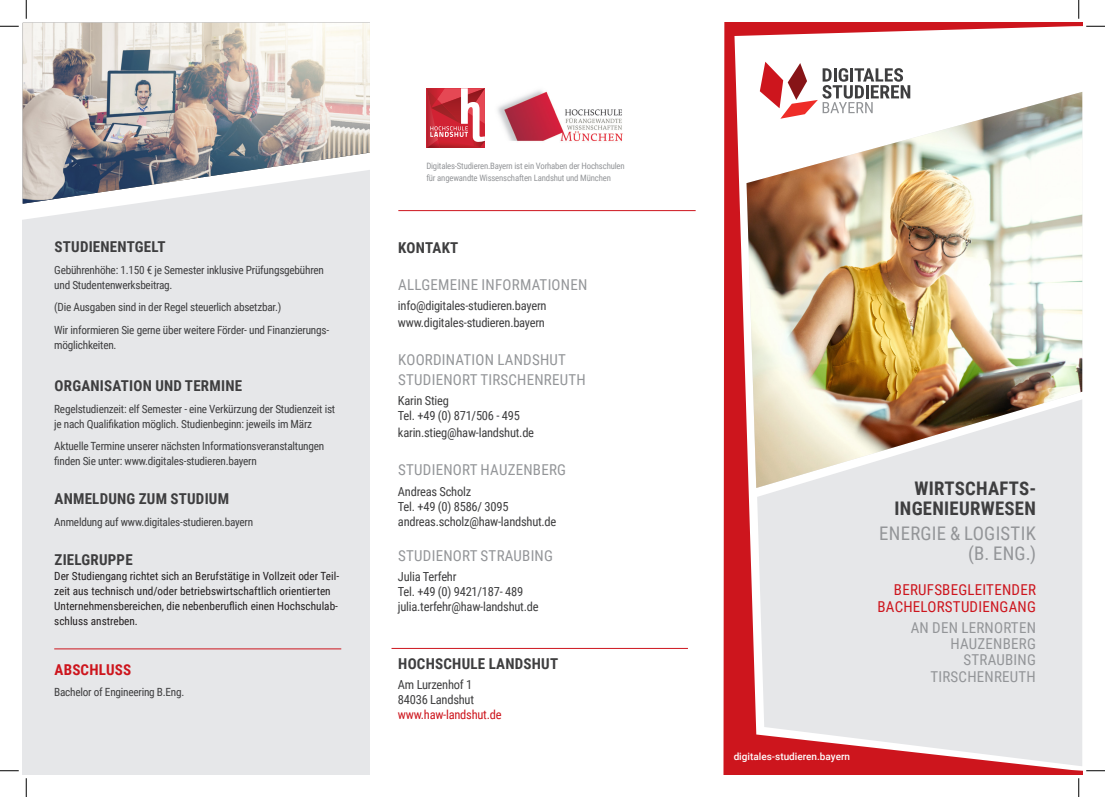
<style>
.page{position:relative;width:1105px;height:797px;background:#fff}
.page>*{position:absolute;margin:0;border:0;box-sizing:border-box;transform-origin:0 0}
.Cover_Headline_dunke{font:700 18.75px "Roboto Condensed";letter-spacing:.015em;color:#3e3e3f}
.Cover_Headline_light{font:18.75px/20px "Roboto Condensed";letter-spacing:.015em;color:#939598;text-align:right}
.t1{font:15px/16.2px "Roboto Condensed";letter-spacing:.015em;color:#939598;text-align:right}
.t2{font:700 15px "Roboto Condensed";letter-spacing:.015em;color:#3e3e3f}
.t3{font:15px "Roboto Condensed";letter-spacing:.015em;color:#cd151d}
.t4{font:700 15px "Roboto Condensed";letter-spacing:.015em;color:#cd151d}
.t5{font:12.5px/16.2px "Roboto Condensed";letter-spacing:-.02em;color:#3e3e3f}
.t6{font:12.5px "Roboto Condensed";letter-spacing:-.02em;color:#cd151d}
.Bodytext{font:11.25px/15px "Roboto Condensed";letter-spacing:-.02em;color:#3e3e3f}
.t7{font:11.25px/15px "Roboto Condensed";color:#231f20}
.t8{font:500 10px "Roboto";color:#fff}
.Text{font:8.75px "Roboto Condensed";letter-spacing:-.02em;color:#939598}
</style>
<div class="page">
<div style="left:23px;top:204px;width:347px;height:570px;background:#e6e7e9"></div>
<svg style="left:723px;top:23px;width:359px;height:751px;fill:#cd151d"></svg>
<svg style="left:760px;top:62px;width:150px;height:30px"></svg>
<img style="left:497px;top:90px;width:126px;height:52px">
<svg style="left:757px;top:488px;width:325px;height:278px;background:#e5dddf"></svg>
<img style="left:23px;top:23px;width:347px;height:181px">
<img style="left:746px;top:92px;width:336px;height:396px">
<svg style="left:427px;top:88px;width:58px;height:60px;background:#d1535d"></svg>
<hr style="left:398px;top:210px;width:298px;height:1px;background:#cd151d">
<hr style="left:391px;top:648px;width:297px;height:1px;background:#cd151d">
<hr style="left:54px;top:648px;width:287px;height:1px;background:#cd151d">
<svg style="left:0;top:25px;width:19px;height:2px"></svg>
<svg style="left:1086px;top:25px;width:19px;height:2px"></svg>
<svg style="left:0;top:770px;width:19px;height:1px"></svg>
<svg style="left:1086px;top:770px;width:19px;height:1px"></svg>
<svg style="left:25px;top:0;width:2px;height:19px"></svg>
<svg style="left:25px;top:778px;width:2px;height:19px"></svg>
<svg style="left:1078px;top:0;width:1px;height:19px"></svg>
<svg style="left:1078px;top:778px;width:1px;height:19px"></svg>
<p class="t2" style="left:55px;top:236px;width:113px">STUDIENENTGELT</p>
<p class="Bodytext" style="left:54px;top:262px;width:271px">Gebührenhöhe: 1.150 € je Semester inklusive Prüfungsgebühren und Studentenwerksbeitrag.</p>
<p class="Bodytext" style="left:54px;top:299px;width:229px">(Die Ausgaben sind in der Regel steuerlich absetzbar.)</p>
<p class="Bodytext" style="left:54px;top:322px;width:276px">Wir informieren Sie gerne über weitere Förder- und Finanzierungs&shy;möglichkeiten.</p>
<p class="t2" style="left:55px;top:375px;width:189px">ORGANISATION UND TERMINE</p>
<p class="Bodytext" style="left:54px;top:401px;width:283px">Regelstudienzeit: elf Semester - eine Verkürzung der Studienzeit ist je nach Qualifikation möglich. Studienbeginn: jeweils im März</p>
<p class="Bodytext" style="left:54px;top:438px;width:271px">Aktuelle Termine unserer nächsten Informationsveranstaltungen finden Sie unter: www.digitales-studieren.bayern</p>
<p class="t2" style="left:55px;top:488px;width:176px">ANMELDUNG ZUM STUDIUM</p>
<p class="Bodytext" style="left:54px;top:514px;width:200px">Anmeldung auf www.digitales-studieren.bayern</p>
<p class="t2" style="left:55px;top:549px;width:80px">ZIELGRUPPE</p>
<p class="t7" style="left:54px;top:568px;width:286px">Der Studiengang richtet sich an Berufstätige in Vollzeit oder Teil&shy;zeit aus technisch und/oder betriebswirtschaftlich orientierten Unternehmensbereichen, die nebenberuflich einen Hochschulab&shy;schluss anstreben.</p>
<p class="t4" style="left:55px;top:659px;width:78px">ABSCHLUSS</p>
<p class="Bodytext" style="left:54px;top:684px;width:132px">Bachelor of Engineering B.Eng.</p>
<p class="Text" style="left:426px;top:160px;width:200px">Digitales-Studieren.Bayern ist ein Vorhaben der Hochschulen</p>
<p class="Text" style="left:426px;top:171px;width:186px">für angewandte Wissenschaften Landshut und München</p>
<p class="t2" style="left:398px;top:237px;width:62px">KONTAKT</p>
<p class="t1" style="left:398px;top:276px;width:191px">ALLGEMEINE INFORMATIONEN</p>
<p class="t5" style="left:398px;top:297px;width:150px">info@digitales-studieren.bayern</p>
<p class="t5" style="left:398px;top:313px;width:149px">www.digitales-studieren.bayern</p>
<p class="t1" style="left:398px;top:349px;width:189px;line-height:20px;text-align:left">KOORDINATION LANDSHUT<br>STUDIENORT TIRSCHENREUTH</p>
<p class="t5" style="left:398px;top:392px;width:52px">Karin Stieg</p>
<p class="t5" style="left:398px;top:407px;width:138px">Tel. +49 (0) 871/506 - 495 karin.stieg@haw-landshut.de</p>
<p class="t1" style="left:398px;top:461px;width:169px">STUDIENORT HAUZENBERG</p>
<p class="t5" style="left:398px;top:482px;width:75px">Andreas Scholz</p>
<p class="t5" style="left:398px;top:497px;width:112px">Tel. +49 (0) 8586/ 3095</p>
<p class="t5" style="left:398px;top:512px;width:160px">andreas.scholz@haw-landshut.de</p>
<p class="t1" style="left:398px;top:546px;width:156px">STUDIENORT STRAUBING</p>
<p class="t5" style="left:398px;top:567px;width:60px">Julia Terfehr</p>
<p class="t5" style="left:398px;top:583px;width:142px;line-height:15px">Tel. +49 (0) 9421/187- 489 julia.terfehr@haw-landshut.de</p>
<p class="t2" style="left:398px;top:653px;width:161px">HOCHSCHULE LANDSHUT</p>
<p class="t5" style="left:398px;top:676px;width:76px">Am Lurzenhof 1</p>
<p class="t5" style="left:398px;top:691px;width:78px">84036 Landshut</p>
<p class="t6" style="left:398px;top:706px;width:105px">www.haw-landshut.de</p>
<p class="t8" style="left:734px;top:749px;width:118px">digitales-studieren.bayern</p>
<p class="Cover_Headline_dunke" style="left:914px;top:475px;width:123px">WIRTSCHAFTS-</p>
<p class="Cover_Headline_dunke" style="left:894px;top:495px;width:143px">INGENIEURWESEN</p>
<p class="Cover_Headline_light" style="left:879px;top:523px;width:158px">ENERGIE &amp; LOGISTIK (B. ENG.)</p>
<p class="t3" style="left:894px;top:579px;width:144px">BERUFSBEGLEITENDER</p>
<p class="t3" style="left:877px;top:595px;width:160px">BACHELORSTUDIENGANG</p>
<p class="t1" style="left:911px;top:619px;width:127px">AN DEN LERNORTEN</p>
<p class="t1" style="left:950px;top:635px;width:87px">HAUZENBERG</p>
<p class="t1" style="left:930px;top:651px;width:107px">STRAUBING<br>TIRSCHENREUTH</p>
</div>
